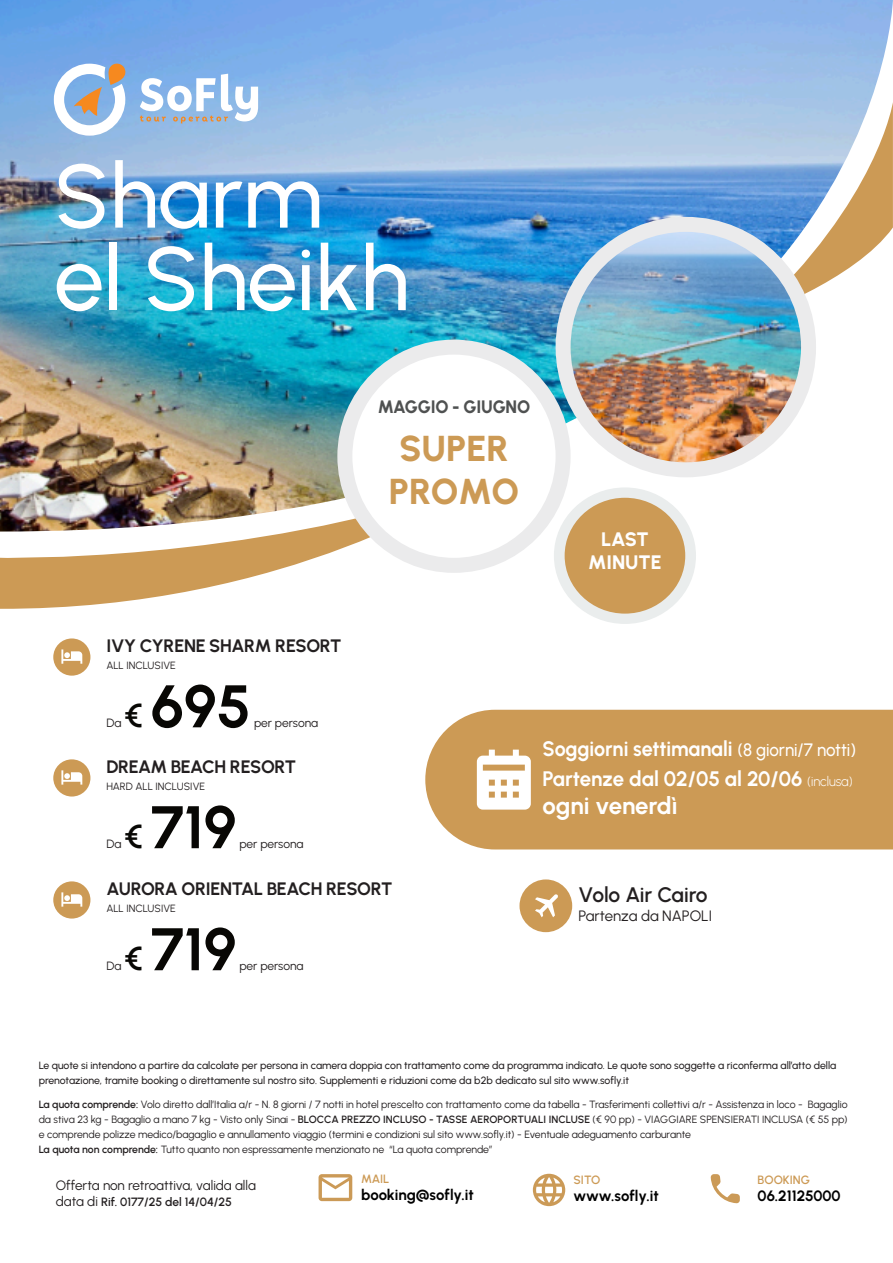
<style>
.page{position:relative;width:893px;height:1263px;background:#fff}
.page>*{position:absolute;margin:0;border:0;box-sizing:border-box;transform-origin:0 0}
.t1{font:500 90px/82.5px "Urbanist Roman";color:#fff}
.t2{font:700 60px "Urbanist Roman";color:#080704}
.t3{font:800 36px/43.2px "Urbanist Roman";letter-spacing:-.005em;color:#cc9a55}
.t4{font:700 24px "Urbanist Roman";letter-spacing:-.005em;color:#fff}
.t5{font:700 21px/29.7px "Urbanist Roman";letter-spacing:-.005em;color:#fff;scale:.94 1}
.t6{font:600 21px "Urbanist Roman";letter-spacing:-.01em;color:#231f20}
.t7{font:800 19.5px/23.4px "Urbanist Roman";letter-spacing:-.01em;color:#fff;text-align:center}
.t8{font:700 18px "Urbanist Roman";letter-spacing:-.02em;color:#231f20}
.t9{font:800 18px "Urbanist Roman";letter-spacing:-.01em;color:#4f5151;scale:.95 1}
.t10{font:700 15px "Urbanist Roman";letter-spacing:-.005em;color:#000}
.t11{font:15px "Urbanist";color:#231f20}
.t12{font:13.5px "Urbanist";letter-spacing:-.005em;color:#231f20}
.t13{font:12px "Urbanist";letter-spacing:-.005em;color:#231f20}
.t14{font:600 12px "Urbanist Roman";color:#231f20}
.t15{font:600 12px "Urbanist Roman";color:#cc9a55}
.t16{font:10.5px/15px "Urbanist";letter-spacing:-.005em;color:#231f20}
.t17{font:500 10.5px/15px "Urbanist Roman";letter-spacing:-.005em;color:#231f20}
.s1{font-family:"Urbanist";font-weight:600;font-size:33px}
.s2{font-weight:500;font-size:18px}
.s3{font-weight:300;font-size:13.5px}
.s4{font-family:"Urbanist Roman";font-weight:600}
.s5{font-weight:600}
.s6{font-family:"Urbanist";font-weight:400;font-size:13.5px}
</style>
<div class="page">
<div style="left:554px;top:487px;width:142px;height:137px;background:#eaeded;border-radius:50%"></div>
<div style="left:565px;top:498px;width:120px;height:116px;background:#cc9a55;border-radius:50%"></div>
<svg style="left:0;top:531px;width:370px;height:78px;fill:#cc9a55"></svg>
<img style="left:0;top:0;width:893px;height:531px">
<div style="left:337px;top:340px;width:234px;height:233px;background:#fff;border:15px solid #ebebec;border-radius:50%"></div>
<img style="left:563px;top:224px;width:246px;height:246px;border-radius:50%">
<div style="left:556px;top:217px;width:260px;height:260px;border:15px solid #ebebec;border-radius:50%"></div>
<div style="left:425px;top:710px;width:468px;height:139px;background:#cc9a55"></div>
<svg style="left:477px;top:750px;width:54px;height:60px"></svg>
<div style="left:53px;top:638px;width:37px;height:38px;background:#cc9a55;border-radius:50%"></div>
<svg style="left:61px;top:649px;width:21px;height:15px"></svg>
<div style="left:53px;top:759px;width:37px;height:37px;background:#cc9a55;border-radius:50%"></div>
<svg style="left:61px;top:770px;width:21px;height:15px"></svg>
<div style="left:53px;top:881px;width:37px;height:37px;background:#cc9a55;border-radius:50%"></div>
<svg style="left:61px;top:892px;width:21px;height:15px"></svg>
<div style="left:520px;top:879px;width:52px;height:53px;background:#cc9a55;border-radius:50%"></div>
<svg style="left:535px;top:894px;width:23px;height:23px"></svg>
<svg style="left:319px;top:1174px;width:33px;height:27px"></svg>
<svg style="left:533px;top:1174px;width:32px;height:32px"></svg>
<svg style="left:711px;top:1174px;width:29px;height:29px"></svg>
<svg style="left:140px;top:74px;width:118px;height:50px"></svg>
<svg style="left:54px;top:64px;width:72px;height:72px"></svg>
<h1 class="t1" style="left:54px;top:155px;width:357px">Sharm el Sheikh</h1>
<h3 class="t9" style="left:378px;top:396px;width:162px">MAGGIO - GIUGNO</h3>
<h3 class="t3" style="left:389px;top:426px;width:132px">SUPER<br>PROMO</h3>
<h3 class="t7" style="left:588px;top:527px;width:75px">LAST<br>MINUTE</h3>
<h3 class="t8" style="left:106px;top:635px;width:237px">IVY CYRENE SHARM RESORT</h3>
<p class="t16" style="left:106px;top:657px;width:71px">ALL INCLUSIVE</p>
<h2 class="t2" style="left:124px;top:670px;width:129px"><span class="s1">€</span> 695</h2>
<p class="t13" style="left:106px;top:716px;width:16px">Da</p>
<p class="t13" style="left:254px;top:716px;width:65px">per persona</p>
<h3 class="t8" style="left:106px;top:756px;width:191px">DREAM BEACH RESORT</h3>
<p class="t16" style="left:106px;top:779px;width:100px">HARD ALL INCLUSIVE</p>
<h2 class="t2" style="left:124px;top:791px;width:114px"><span class="s1">€</span> 719</h2>
<p class="t13" style="left:106px;top:837px;width:16px">Da</p>
<p class="t13" style="left:239px;top:837px;width:65px">per persona</p>
<h3 class="t8" style="left:106px;top:878px;width:288px">AURORA ORIENTAL BEACH RESORT</h3>
<p class="t16" style="left:106px;top:901px;width:71px">ALL INCLUSIVE</p>
<h2 class="t2" style="left:124px;top:913px;width:114px"><span class="s1">€</span> 719</h2>
<p class="t13" style="left:106px;top:959px;width:16px">Da</p>
<p class="t13" style="left:239px;top:959px;width:65px">per persona</p>
<h3 class="t5" style="left:543px;top:734px;width:335px">Soggiorni settimanali <span class="s2">(8 giorni/7 notti)<br></span>Partenze dal 02/05 al 20/06 <span class="s3">(inclusa)</span></h3>
<h3 class="t4" style="left:543px;top:791px;width:137px">ogni venerdì</h3>
<h3 class="t6" style="left:579px;top:882px;width:131px">Volo Air Cairo</h3>
<h3 class="t11" style="left:579px;top:907px;width:135px">Partenza da NAPOLI</h3>
<p class="t17" style="left:39px;top:1058px;width:799px">Le quote si intendono a partire da calcolate per persona in camera doppia con trattamento come da programma indicato. Le quote sono soggette a riconferma all’atto della prenotazione, tramite booking o direttamente sul nostro sito. Supplementi e riduzioni come da b2b dedicato sul sito www.sofly.it</p>
<p class="t16" style="left:39px;top:1097px;width:810px"><span class="s4">La quota</span> <span class="s5">comprende</span><span class="s4">:</span> Volo diretto dall’Italia a/r - N. 8 giorni / 7 notti in hotel prescelto con trattamento come da tabella - Trasferimenti collettivi a/r - Assistenza in loco - Bagaglio da stiva 23 kg - Bagaglio a mano 7 kg - Visto only Sinai - <span class="s4">BLOCCA PREZZO INCLUSO - TASSE AEROPORTUALI INCLUSE</span> (€ 90 pp) - VIAGGIARE SPENSIERATI INCLUSA (€ 55 pp) e comprende polizze medico/bagaglio e annullamento viaggio (termini e condizioni sul sito www.sofly.it) - Eventuale adeguamento carburante<br><span class="s5">La quota non comprende:</span> Tutto quanto non espressamente menzionato ne “La quota comprende”</p>
<p class="t12" style="left:56px;top:1177px;width:202px">Offerta non retroattiva, valida alla</p>
<p class="t14" style="left:56px;top:1194px;width:178px"><span class="s6">data di</span> Rif. 0177/25 del 14/04/25</p>
<p class="t15" style="left:361px;top:1172px;width:30px">MAIL</p>
<h3 class="t10" style="left:361px;top:1186px;width:114px">booking@sofly.it</h3>
<p class="t15" style="left:573px;top:1173px;width:28px">SITO</p>
<h3 class="t10" style="left:573px;top:1186px;width:87px">www.sofly.it</h3>
<p class="t15" style="left:758px;top:1173px;width:54px">BOOKING</p>
<h3 class="t10" style="left:758px;top:1186px;width:84px">06.21125000</h3>
</div>
